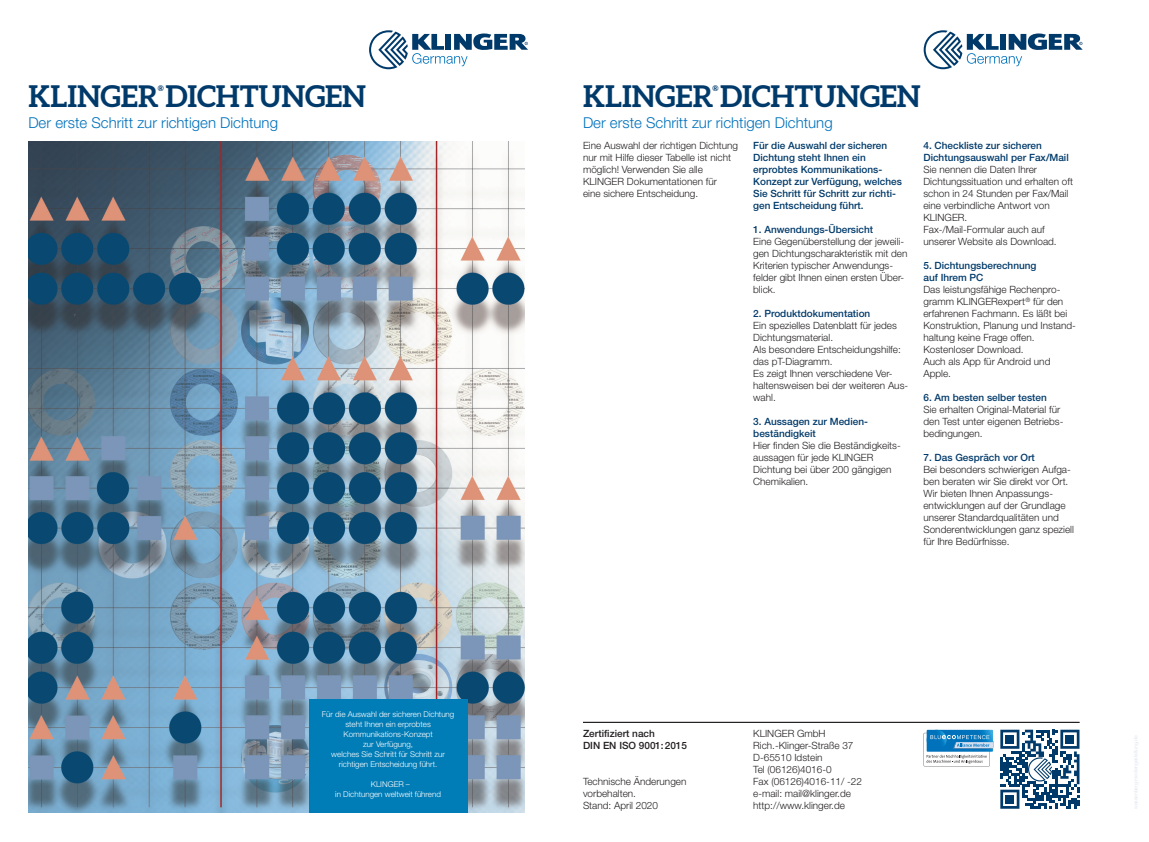
<style>
.page{position:relative;width:1149px;height:842px;background:#fff}
.page>*{position:absolute;margin:0;border:0;box-sizing:border-box;transform-origin:0 0}
.t1{font:700 30px "Aleo";letter-spacing:-.01em;color:#003a6a}
.t2{font:300 15px "Helvetica Neue LT Pro";color:#0072bc}
.t3{font:300 10px/12px "Helvetica Neue LT Pro";color:#231f20}
.t4{font:500 10px/12px "Helvetica Neue LT Pro";color:#003a6a}
.t5{font:500 10px/12px "Helvetica Neue LT Pro";color:#231f20}
.t6{font:300 8px/10px "Helvetica Neue LT Pro";color:#fff;text-align:center}
.t7{font:700 7.8px "Aleo";color:#003a6a}
</style>
<div class="page">
<svg style="left:1000px;top:730px;width:79px;height:79px"></svg>
<svg style="left:923px;top:730px;width:70px;height:36px"></svg>
<img style="left:28px;top:142px;width:496px;height:670px">
<hr style="left:583px;top:722px;width:496px;height:1px;background:#231f20">
<div style="left:309px;top:699px;width:159px;height:113px;background:#007cb6"></div>
<svg style="left:369px;top:30px;width:159px;height:39px"></svg>
<svg style="left:923px;top:30px;width:159px;height:39px"></svg>
<h1 class="t1" style="left:28px;top:79px;width:339px">KLINGER DICHTUNGEN</h1>
<h1 class="t1" style="left:583px;top:79px;width:339px">KLINGER DICHTUNGEN</h1>
<p class="t7" style="left:158px;top:83px;width:8px">®</p>
<h2 class="t2" style="left:28px;top:117px;width:251px">Der erste Schritt zur richtigen Dichtung</h2>
<h2 class="t2" style="left:583px;top:117px;width:251px">Der erste Schritt zur richtigen Dichtung</h2>
<p class="t7" style="left:712px;top:83px;width:8px">®</p>
<p class="t6" style="left:322px;top:710px;width:134px">Für die Auswahl der sicheren Dichtung steht Ihnen ein erprobtes<br>Kommunikations-Konzept<br>zur Verfügung,<br>welches Sie Schritt für Schritt zur richtigen Entscheidung führt.</p>
<p class="t6" style="left:335px;top:780px;width:107px">KLINGER –<br>in Dichtungen weltweit führend</p>
<p class="t3" style="left:583px;top:140px;width:156px">Eine Auswahl der richtigen Dichtung nur mit Hilfe dieser Tabelle ist nicht möglich! Verwenden Sie alle<br>KLINGER Dokumentationen für<br>eine sichere Entscheidung.</p>
<p class="t4" style="left:753px;top:140px;width:150px">Für die Auswahl der sicheren<br>Dichtung steht Ihnen ein erprobtes Kommunikations-<br>Konzept zur Verfügung, welches<br>Sie Schritt für Schritt zur richti&shy;gen Entscheidung führt.</p>
<p class="t4" style="left:753px;top:224px;width:121px">1. Anwendungs-Übersicht</p>
<p class="t3" style="left:753px;top:236px;width:156px">Eine Gegenüberstellung der jeweili&shy;gen Dichtungscharakteristik mit den<br>Krite rien typischer Anwendungs&shy;felder gibt Ihnen einen ersten Über&shy;blick.</p>
<p class="t4" style="left:753px;top:308px;width:119px">2. Produktdokumentation</p>
<p class="t3" style="left:753px;top:320px;width:156px">Ein spezielles Datenblatt für jedes<br>Dichtungsmaterial.<br>Als besondere Entscheidungshilfe: das pT-Diagramm.<br>Es zeigt Ihnen verschiedene Ver-<br>hal tens weisen bei der weiteren Aus&shy;wahl.</p>
<p class="t4" style="left:753px;top:416px;width:116px">3. Aussagen zur Medien&shy;beständigkeit</p>
<p class="t3" style="left:753px;top:440px;width:149px">Hier finden Sie die Beständigkeits - aussagen für jede KLINGER<br>Dichtung bei über 200 gängigen<br>Chemi kalien.</p>
<p class="t4" style="left:923px;top:140px;width:147px">4. Checkliste zur sicheren<br>Dichtungsauswahl per Fax/Mail</p>
<p class="t3" style="left:923px;top:164px;width:151px">Sie nennen die Daten Ihrer<br>Dichtungssituation und erhalten oft schon in 24 Stunden per Fax/Mail eine verbindliche Antwort von<br>KLINGER.<br>Fax-/Mail-Formular auch auf unserer Website als Download.</p>
<p class="t4" style="left:923px;top:260px;width:115px">5. Dichtungsberechnung auf Ihrem PC</p>
<p class="t3" style="left:923px;top:284px;width:154px">Das leistungsfähige Rechenpro&shy;gramm KLINGERexpert<sup>®</sup> für den erfahrenen Fachmann. Es läßt bei<br>Konstruktion, Planung und Instand - haltung keine Frage offen.<br>Kostenloser Download.<br>Auch als App für Android und<br>Apple.</p>
<p class="t4" style="left:923px;top:392px;width:125px">6. Am besten selber testen</p>
<p class="t3" style="left:923px;top:404px;width:141px">Sie erhalten Original-Material für den Test unter eigenen Betriebs - bedin gungen.</p>
<p class="t4" style="left:923px;top:452px;width:113px">7. Das Gespräch vor Ort</p>
<p class="t3" style="left:923px;top:464px;width:152px">Bei besonders schwierigen Aufga&shy;ben beraten wir Sie direkt vor Ort.<br>Wir bieten Ihnen Anpassungs-<br>ent wick lungen auf der Grundlage unserer Standard qualitäten und<br>Sonder entwick lungen ganz speziell für Ihre Bedürfnisse.</p>
<p class="t5" style="left:583px;top:728px;width:105px">Zertifiziert nach<br>DIN EN ISO 9001: 2015</p>
<p class="t3" style="left:583px;top:776px;width:105px">Technische Änderungen vorbehalten.<br>Stand: April 2020</p>
<p class="t3" style="left:753px;top:728px;width:110px">KLINGER GmbH<br>Rich.-Klinger-Straße 37<br>D-65510 Idstein<br>Tel (06126)4016-0<br>Fax (06126)4016-11/ -22 e-mail: mail@klinger.de http://www.klinger.de</p>
</div>
